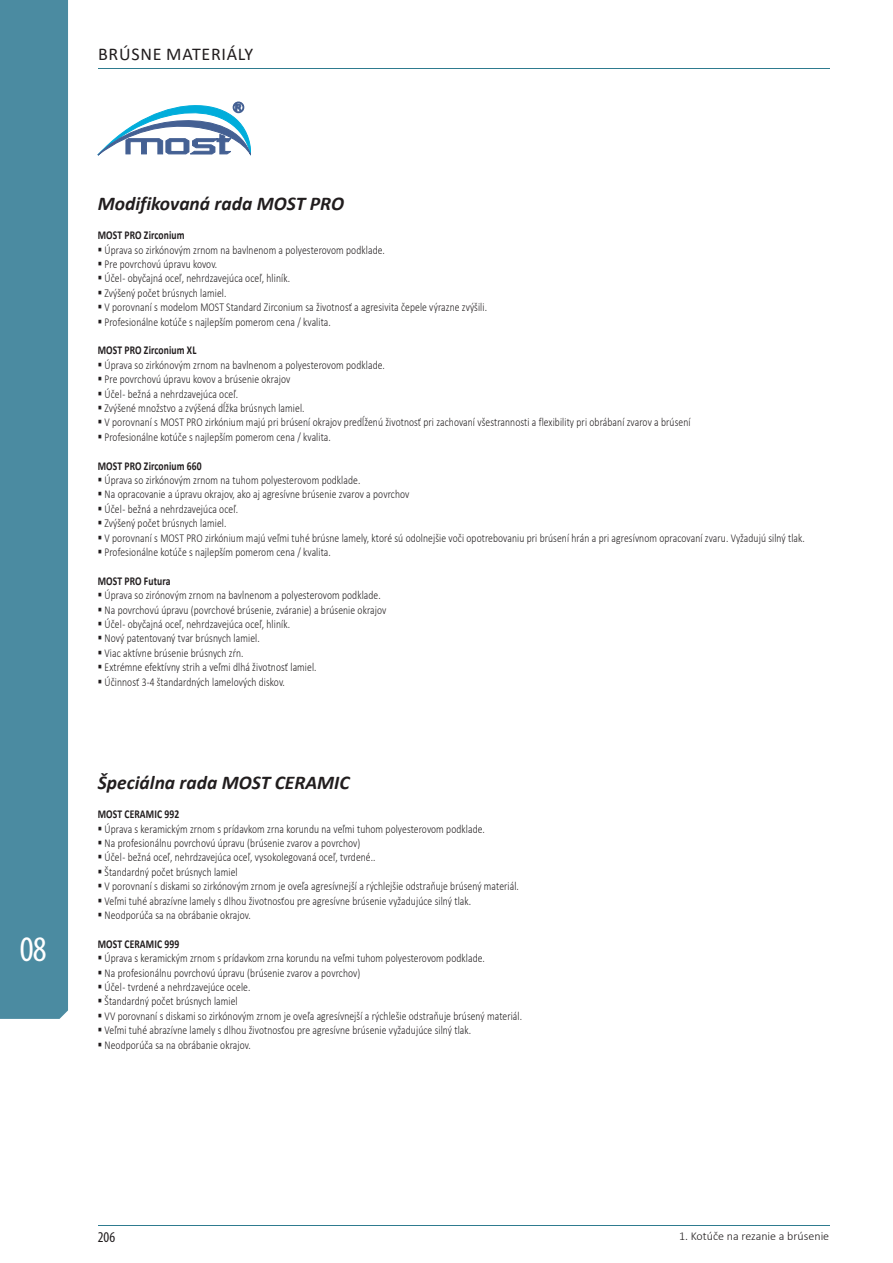
<style>
.page{position:relative;width:893px;height:1263px;background:#fff}
.page>*{position:absolute;margin:0;border:0;box-sizing:border-box;transform-origin:0 0}
.t1{font:condensed 36px "Myriad Pro";color:#fff}
.t2{font:italic 700 19.5px "Calibri";color:#211d1e}
.t3{font:18px "Calibri";letter-spacing:.04em;color:#211d1e}
.t4{font:condensed 15px "Myriad Pro";color:#211d1e}
.t5{font:300 12px/14.4px "Calibri";letter-spacing:.01em;color:#211d1e;scale:.8 1}
.t6{font:700 12px "Calibri";letter-spacing:.01em;color:#211d1e;scale:.8 1}
.t7{font:300 12px "Calibri";letter-spacing:.01em;color:#211d1e}
</style>
<div class="page">
<hr style="left:98px;top:68px;width:731px;height:1px;background:#2e7b8f">
<hr style="left:98px;top:1225px;width:731px;height:1px;background:#2e7b8f">
<div style="left:0;top:0;width:68px;height:1019px;background:#4b8ba1"></div>
<svg style="left:98px;top:102px;width:153px;height:54px"></svg>
<h3 class="t3" style="left:98px;top:41px;width:157px">BRÚSNE MATERIÁLY</h3>
<h1 class="t1" style="left:20px;top:927px;width:28px">08</h1>
<h2 class="t2" style="left:98px;top:190px;width:248px">Modifikovaná rada MOST PRO</h2>
<p class="t6" style="left:98px;top:227px;width:110px">MOST PRO Zirconium</p>
<p class="t5" style="left:105px;top:242px;width:480px">Úprava so zirkónovým zrnom na bavlnenom a polyesterovom podklade.<br>Pre povrchovú úpravu kovov.<br>Účel - obyčajná oceľ, nehrdzavejúca oceľ, hliník.<br>Zvýšený počet brúsnych lamiel.<br>V porovnaní s modelom MOST Standard Zirconium sa životnosť a agresivita čepele výrazne zvýšili.<br>Profesionálne kotúče s najlepším pomerom cena / kvalita.</p>
<p class="t6" style="left:98px;top:342px;width:125px">MOST PRO Zirconium XL</p>
<p class="t5" style="left:105px;top:357px;width:734px">Úprava so zirkónovým zrnom na bavlnenom a polyesterovom podklade.<br>Pre povrchovú úpravu kovov a brúsenie okrajov<br>Účel - bežná a nehrdzavejúca oceľ.<br>Zvýšené množstvo a zvýšená dĺžka brúsnych lamiel.<br>V porovnaní s MOST PRO zirkónium majú pri brúsení okrajov predĺženú životnosť pri zachovaní všestrannosti a flexibility pri obrábaní zvarov a brúsení Profesionálne kotúče s najlepším pomerom cena / kvalita.</p>
<p class="t6" style="left:98px;top:457px;width:131px">MOST PRO Zirconium 660</p>
<p class="t5" style="left:105px;top:473px;width:877px">Úprava so zirkónovým zrnom na tuhom polyesterovom podklade.<br>Na opracovanie a úpravu okrajov, ako aj agresívne brúsenie zvarov a povrchov<br>Účel - bežná a nehrdzavejúca oceľ.<br>Zvýšený počet brúsnych lamiel.<br>V porovnaní s MOST PRO zirkónium majú veľmi tuhé brúsne lamely, ktoré sú odolnejšie voči opotrebovaniu pri brúsení hrán a pri agresívnom opracovaní zvaru. Vyžadujú silný tlak.<br>Profesionálne kotúče s najlepším pomerom cena / kvalita.</p>
<p class="t6" style="left:98px;top:572px;width:92px">MOST PRO Futura</p>
<p class="t5" style="left:105px;top:588px;width:354px">Úprava so zirónovým zrnom na bavlnenom a polyesterovom podklade.<br>Na povrchovú úpravu (povrchové brúsenie, zváranie) a brúsenie okrajov Účel - obyčajná oceľ, nehrdzavejúca oceľ, hliník.<br>Nový patentovaný tvar brúsnych lamiel.<br>Viac aktívne brúsenie brúsnych zŕn.<br>Extrémne efektívny strih a veľmi dlhá životnosť lamiel.<br>Účinnosť 3-4 štandardných lamelových diskov.</p>
<h2 class="t2" style="left:98px;top:769px;width:253px">Špeciálna rada MOST CERAMIC</h2>
<p class="t6" style="left:98px;top:806px;width:103px">MOST CERAMIC 992</p>
<p class="t5" style="left:105px;top:821px;width:519px">Úprava s keramickým zrnom s prídavkom zrna korundu na veľmi tuhom polyesterovom podklade.<br>Na profesionálnu povrchovú úpravu (brúsenie zvarov a povrchov)<br>Účel - bežná oceľ, nehrdzavejúca oceľ, vysokolegovaná oceľ, tvrdené..<br>Štandardný počet brúsnych lamiel<br>V porovnaní s diskami so zirkónovým zrnom je oveľa agresívnejší a rýchlejšie odstraňuje brúsený materiál.<br>Veľmi tuhé abrazívne lamely s dlhou životnosťou pre agresívne brúsenie vyžadujúce silný tlak.<br>Neodporúča sa na obrábanie okrajov.</p>
<p class="t6" style="left:98px;top:935px;width:103px">MOST CERAMIC 999</p>
<p class="t5" style="left:105px;top:951px;width:523px">Úprava s keramickým zrnom s prídavkom zrna korundu na veľmi tuhom polyesterovom podklade.<br>Na profesionálnu povrchovú úpravu (brúsenie zvarov a povrchov)<br>Účel - tvrdené a nehrdzavejúce ocele.<br>Štandardný počet brúsnych lamiel<br>VV porovnaní s diskami so zirkónovým zrnom je oveľa agresívnejší a rýchlešie odstraňuje brúsený materiál.<br>Veľmi tuhé abrazívne lamely s dlhou životnosťou pre agresívne brúsenie vyžadujúce silný tlak.<br>Neodporúča sa na obrábanie okrajov.</p>
<p class="t4" style="left:98px;top:1228px;width:19px">206</p>
<p class="t7" style="left:679px;top:1229px;width:152px">1. Kotúče na rezanie a brúsenie</p>
</div>
